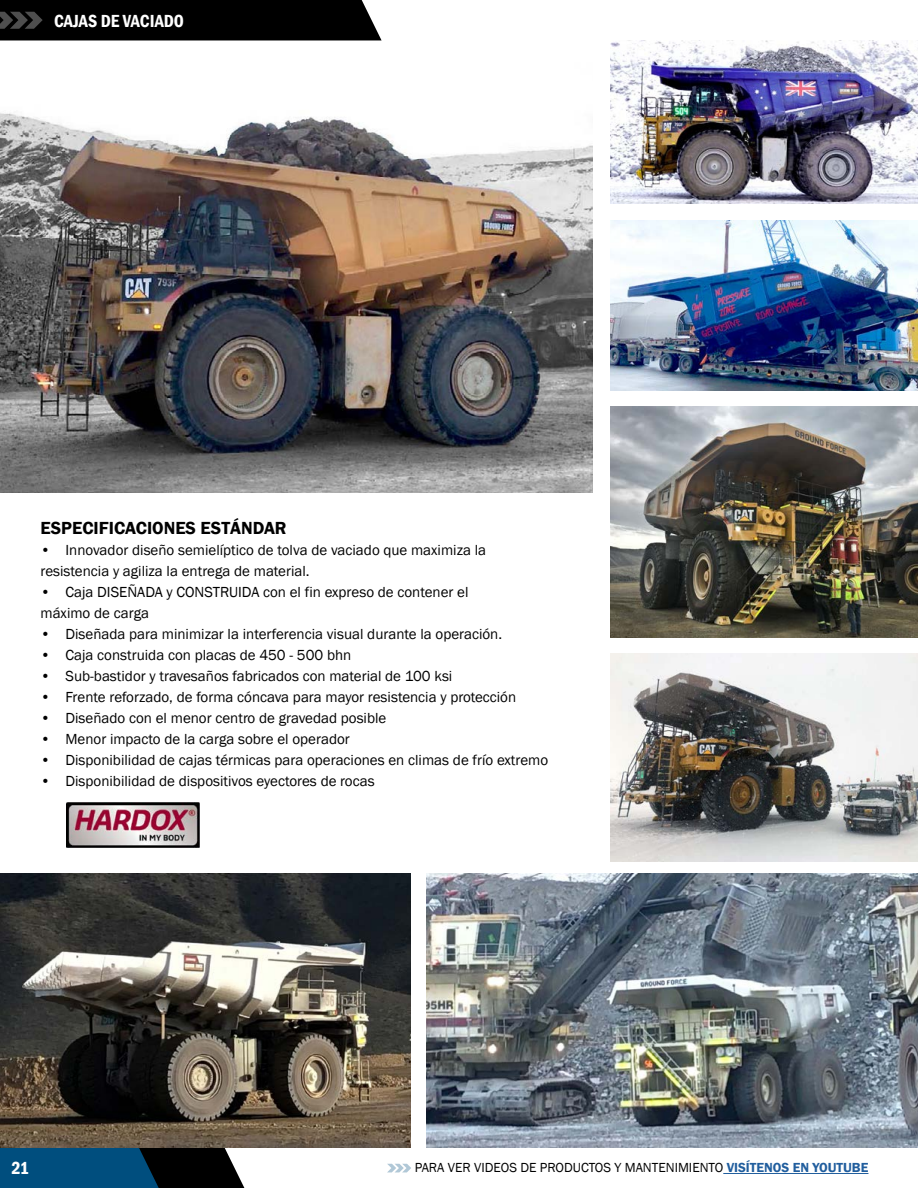
<style>
.page{position:relative;width:918px;height:1188px;background:#fff}
.page>*{position:absolute;margin:0;border:0;box-sizing:border-box;transform-origin:0 0}
.t1{font:600 18px "Franklin Gothic";color:#000}
.t2{font:600 condensed 18px "Franklin Gothic";color:#fff}
.t3{font:15px/21px "Franklin Gothic";color:#000}
.t4{font:13.5px "Franklin Gothic";color:#000}
.s1{font-weight:600;color:#215e9e}
</style>
<div class="page">
<img style="left:0;top:40px;width:592px;height:452px">
<svg style="left:0;top:1148px;width:244px;height:40px;background:#093956"></svg>
<hr style="left:723px;top:1173px;width:145px;height:1px;background:#215e9e">
<svg style="left:387px;top:1164px;width:24px;height:8px"></svg>
<img style="left:0;top:873px;width:410px;height:275px">
<img style="left:426px;top:873px;width:492px;height:275px">
<img style="left:610px;top:40px;width:308px;height:163px">
<img style="left:610px;top:220px;width:308px;height:171px">
<img style="left:610px;top:406px;width:308px;height:232px">
<img style="left:610px;top:653px;width:308px;height:209px">
<div style="left:0;top:0;width:382px;height:40px;background:#000"></div>
<img style="left:67px;top:802px;width:132px;height:46px">
<p class="t2" style="left:54px;top:9px;width:132px">CAJAS DE VACIADO</p>
<p class="t1" style="left:40px;top:517px;width:248px">ESPECIFICACIONES ESTÁNDAR</p>
<p class="t3" style="left:40px;top:540px;width:447px">• Innovador diseño semielíptico de tolva de vaciado que maximiza la resistencia y agiliza la entrega de material.</p>
<p class="t3" style="left:40px;top:582px;width:429px">• Caja DISEÑADA y CONSTRUIDA con el fin expreso de contener el máximo de carga</p>
<p class="t3" style="left:40px;top:624px;width:463px">• Diseñada para minimizar la interferencia visual durante la operación.</p>
<p class="t3" style="left:40px;top:645px;width:312px">• Caja construida con placas de 450 - 500 bhn</p>
<p class="t3" style="left:40px;top:666px;width:413px">• Sub-bastidor y travesaños fabricados con material de 100 ksi</p>
<p class="t3" style="left:40px;top:687px;width:477px">• Frente reforzado, de forma cóncava para mayor resistencia y protección</p>
<p class="t3" style="left:40px;top:708px;width:347px">• Diseñado con el menor centro de gravedad posible</p>
<p class="t3" style="left:40px;top:729px;width:311px">• Menor impacto de la carga sobre el operador</p>
<p class="t3" style="left:40px;top:750px;width:509px">• Disponibilidad de cajas térmicas para operaciones en climas de frío extremo</p>
<p class="t3" style="left:40px;top:771px;width:336px">• Disponibilidad de dispositivos eyectores de rocas</p>
<p class="t2" style="left:11px;top:1156px;width:19px">21</p>
<p class="t4" style="left:415px;top:1160px;width:455px">PARA VER VIDEOS DE PRODUCTOS Y MANTENIMIENTO <span class="s1">VISÍTENOS EN YOUTUBE</span></p>
</div>
